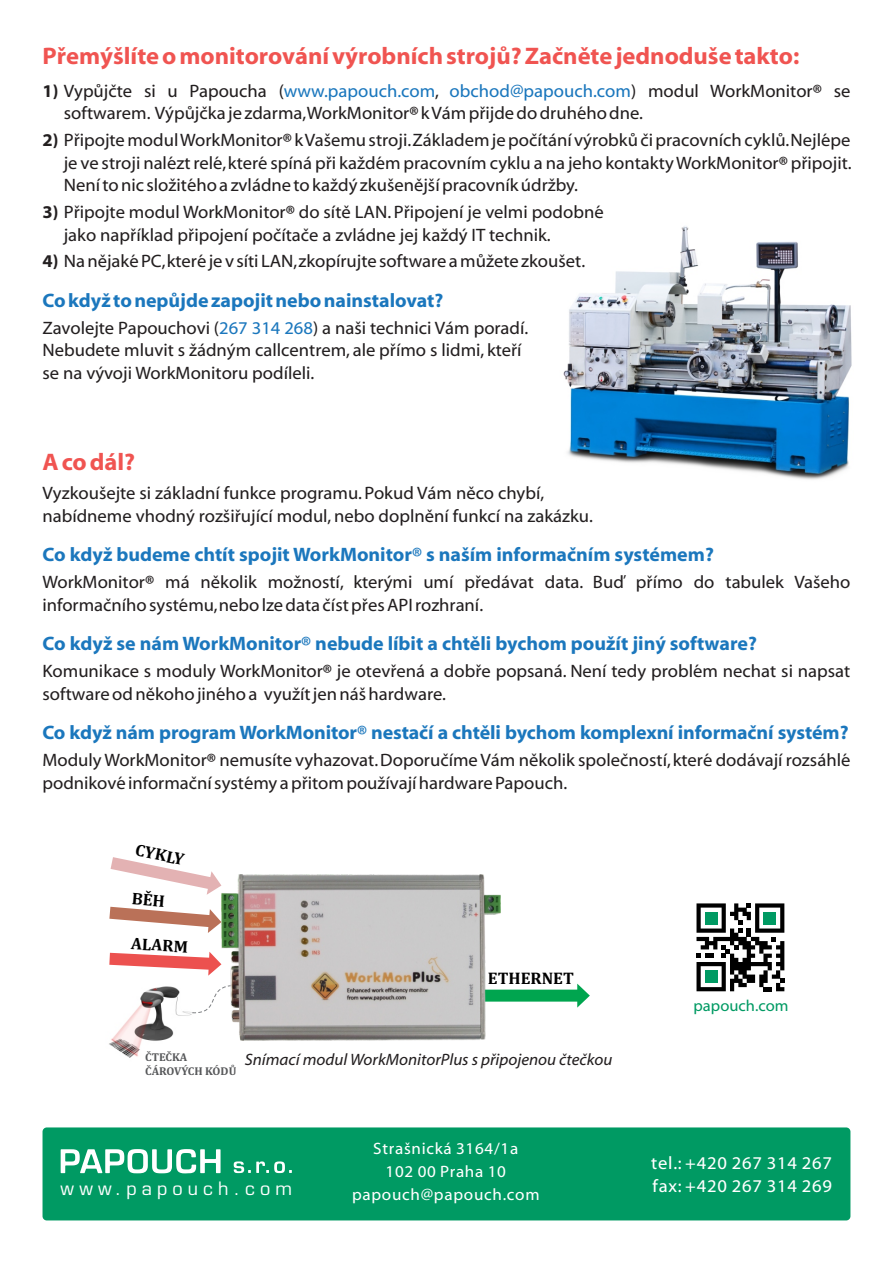
<style>
.page{position:relative;width:893px;height:1263px;background:#fff}
.page>*{position:absolute;margin:0;border:0;box-sizing:border-box;transform-origin:0 0}
.t1{font:700 24px "Myriad Web Pro";color:#f05451}
.t2{font:700 19.5px "Myriad Web Pro";color:#1b77bd}
.t3{font:18px/22.6px "Myriad Web Pro";color:#231f20}
.t4{font:18px/22.6px "Myriad Web Pro";letter-spacing:.045em;color:#fff}
.t5{font:18px "Euromode";letter-spacing:.285em;color:#fff}
.t6{font:700 16.95px "Cambria";color:#000}
.t7{font:16.5px/22.6px "Myriad Web Pro";letter-spacing:.045em;color:#fff;text-align:center}
.t8{font:italic 16.5px "Myriad Web Pro";color:#231f20}
.t9{font:15.9px "Myriad Web Pro";color:#009a63}
.t10{font:700 11.4px/13.4px "Cambria";color:#57585a}
.s1{font-weight:700}
.s2{color:#1b77bd}
</style>
<div class="page">
<img style="left:563px;top:226px;width:289px;height:254px">
<div style="left:43px;top:1127px;width:807px;height:93px;background:#009a63;border-radius:4px"></div>
<svg style="left:234px;top:1161px;width:58px;height:12px"></svg>
<svg style="left:61px;top:1149px;width:160px;height:24px"></svg>
<svg style="left:696px;top:903px;width:88px;height:88px"></svg>
<svg style="left:500px;top:984px;width:90px;height:23px"></svg>
<img style="left:221px;top:875px;width:279px;height:165px">
<img style="left:109px;top:986px;width:83px;height:72px">
<svg style="left:109px;top:952px;width:112px;height:24px"></svg>
<svg style="left:192px;top:985px;width:39px;height:29px"></svg>
<svg style="left:109px;top:857px;width:112px;height:76px"></svg>
<h1 class="t1" style="left:43px;top:46px;width:758px">Přemýšlíte o monitorování výrobních strojů? Začněte jednoduše takto:</h1>
<p class="t3" style="left:64px;top:81px;width:788px;text-indent:-21px"><span class="s1">1)</span> Vypůjčte si u Papoucha (<span class="s2">www.papouch.com</span>, <span class="s2">obchod@papouch.com</span>) modul WorkMonitor<span class="s1">®</span> se softwarem. Výpůjčka je zdarma,WorkMonitor<span class="s1">®</span> k Vám přijde do druhého dne.</p>
<p class="t3" style="left:64px;top:130px;width:789px;text-align:justify;text-indent:-21px"><span class="s1">2)</span> Připojte modul WorkMonitor<span class="s1">®</span> k Vašemu stroji.Základem je počítání výrobků či pracovních cyklů.Nejlépe je ve stroji nalézt relé,které spíná při každém pracovním cyklu a na jeho kontakty WorkMonitor<span class="s1">®</span> připojit.<br>Není to nic složitého a zvládne to každý zkušenější pracovník údržby.</p>
<p class="t3" style="left:64px;top:202px;width:541px;text-indent:-21px"><span class="s1">3)</span> Připojte modul WorkMonitor<span class="s1">®</span> do sítě LAN. Připojení je velmi podobné jako například připojení počítače a zvládne jej každý IT technik.</p>
<p class="t3" style="left:43px;top:251px;width:544px"><span class="s1">4)</span> Na nějaké PC,které je v síti LAN,zkopírujte software a můžete zkoušet.</p>
<p class="t2" style="left:42px;top:292px;width:402px">Co když to nepůjde zapojit nebo nainstalovat?</p>
<p class="t3" style="left:42px;top:318px;width:487px">Zavolejte Papouchovi (<span class="s2">267 314 268</span>) a naši technici Vám poradí.<br>Nebudete mluvit s žádným callcentrem, ale přímo s lidmi, kteří se na vývoji WorkMonitoru podíleli.</p>
<h1 class="t1" style="left:42px;top:452px;width:94px">A co dál?</h1>
<p class="t3" style="left:42px;top:483px;width:552px">Vyzkoušejte si základní funkce programu. Pokud Vám něco chybí, nabídneme vhodný rozšiřující modul, nebo doplnění funkcí na zakázku.</p>
<p class="t2" style="left:42px;top:546px;width:673px">Co když budeme chtít spojit WorkMonitor® s naším informačním systémem?</p>
<p class="t3" style="left:42px;top:572px;width:809px">WorkMonitor<span class="s1">®</span> má několik možností, kterými umí předávat data. Buď přímo do tabulek Vašeho informačního systému,nebo lze data číst přes API rozhraní.</p>
<p class="t2" style="left:42px;top:635px;width:716px">Co když se nám WorkMonitor® nebude líbit a chtěli bychom použít jiný software?</p>
<p class="t3" style="left:42px;top:661px;width:809px">Komunikace s moduly WorkMonitor<span class="s1">®</span> je otevřená a dobře popsaná. Není tedy problém nechat si napsat software od někoho jiného a využít jen náš hardware.</p>
<p class="t2" style="left:42px;top:724px;width:808px">Co když nám program WorkMonitor® nestačí a chtěli bychom komplexní informační systém?</p>
<p class="t3" style="left:42px;top:750px;width:809px">Moduly WorkMonitor<span class="s1">®</span> nemusíte vyhazovat.Doporučíme Vám několik společností,které dodávají rozsáhlé podnikové informační systémy a přitom používají hardware Papouch.</p>
<p class="t6" style="left:137px;top:842px;width:51px;rotate:12deg">CYKLY</p>
<p class="t6" style="left:132px;top:936px;width:58px;rotate:3deg">ALARM</p>
<p class="t6" style="left:488px;top:971px;width:87px">ETHERNET</p>
<p class="t10" style="left:145px;top:1051px;width:93px">ČTEČKA<br>ČÁROVÝCH KÓDŮ</p>
<p class="t8" style="left:245px;top:1053px;width:369px">Snímací modul WorkMonitorPlus s připojenou čtečkou</p>
<p class="t7" style="left:373px;top:1139px;width:146px">Strašnická 3164/1a<br>102 00 Praha 10</p>
<p class="t5" style="left:61px;top:1181px;width:233px">www.papouch.com</p>
<p class="t7" style="left:352px;top:1184px;width:189px">papouch@papouch.com</p>
<p class="t9" style="left:694px;top:998px;width:96px">papouch.com</p>
<p class="t4" style="left:651px;top:1153px;width:182px">tel.: +420 267 314 267 fax: +420 267 314 269</p>
</div>
